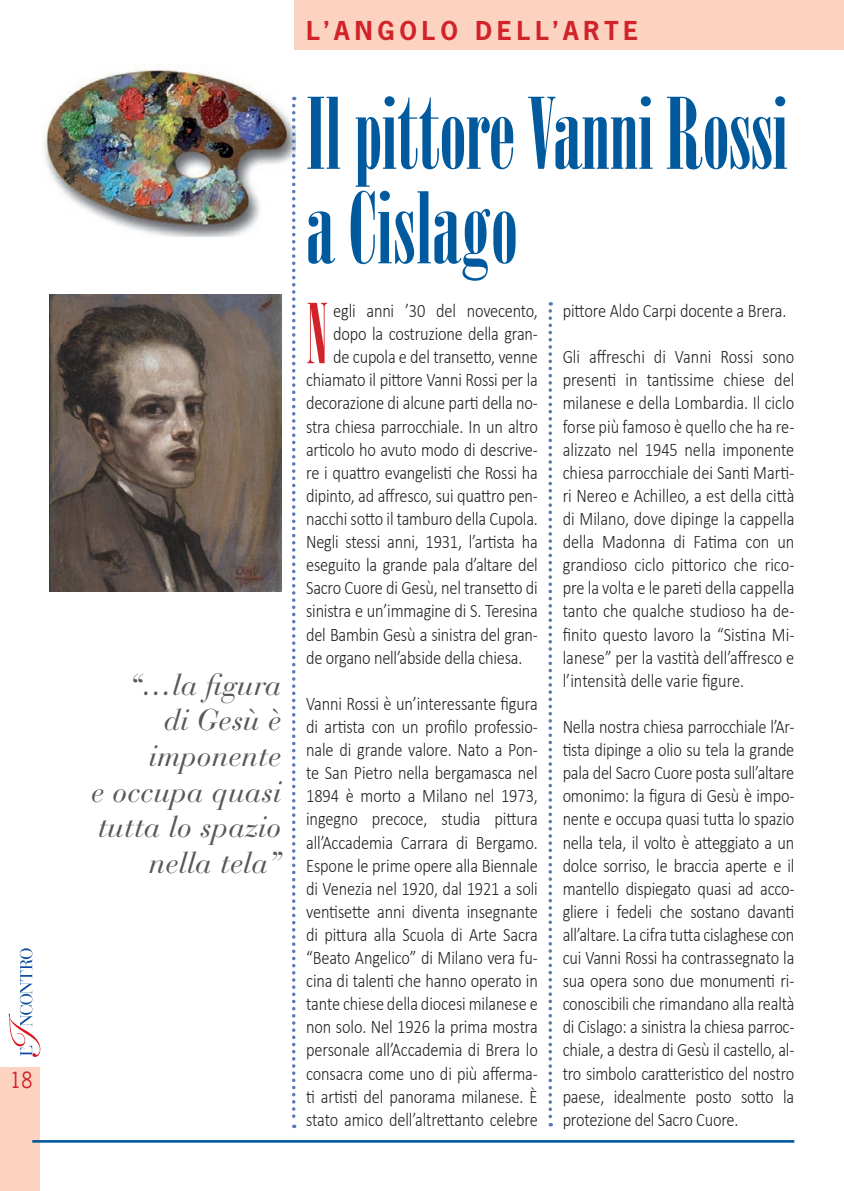
<style>
.page{position:relative;width:844px;height:1191px;background:#fff}
.page>*{position:absolute;margin:0;border:0;box-sizing:border-box;transform-origin:0 0}
.t1{font:98px/94.5px "Onyx MT Std";letter-spacing:-.005em;color:#015a9d}
.t2{font:82.08px "Onyx MT Std";color:#d1232a;scale:.85 1}
.t3{font:italic 29.75px/35.7px "Bauer Bodoni Std";color:#57585a;text-align:right}
.t4{font:700 24.5px "News Gothic Std";letter-spacing:.2em;color:#d1232a}
.t5{font:21px "News Gothic Std";color:#d1232a;scale:.9 1}
.t6{font:300 19.25px/23.1px "Calibri";letter-spacing:-.015em;color:#231f20;text-align:justify;scale:.85 1}
</style>
<div class="page">
<svg style="left:9px;top:948px;width:31px;height:109px"></svg>
<svg style="left:548px;top:302px;width:4px;height:824px"></svg>
<img style="left:44px;top:64px;width:251px;height:173px">
<div style="left:0;top:1067px;width:40px;height:124px;background:#fcd2c0"></div>
<svg style="left:292px;top:97px;width:3px;height:1031px"></svg>
<hr style="left:32px;top:1140px;width:762px;height:2px;background:#015a9d">
<div style="left:294px;top:0;width:549px;height:50px;background:#fcd2c0"></div>
<img style="left:49px;top:294px;width:232px;height:298px">
<p class="t5" style="left:10px;top:1067px;width:26px">18</p>
<h3 class="t3" style="left:91px;top:667px;width:192px">“…la figura<br>di Gesù è imponente<br>e occupa quasi tutta lo spazio nella tela”</h3>
<p class="t4" style="left:306px;top:14px;width:333px">L’ANGOLO DELL’ARTE</p>
<h1 class="t1" style="left:306px;top:90px;width:482px">Il pittore Vanni Rossi a Cislago</h1>
<h2 class="t2" style="left:306px;top:287px;width:27px">N</h2>
<p class="t6" style="left:333px;top:298px;width:242px">egli anni ’30 del novecento,</p>
<p class="t6" style="left:333px;top:321px;width:242px">dopo la costruzione della gran-</p>
<p class="t6" style="left:333px;top:344px;width:242px">de cupola e del transetto, venne</p>
<p class="t6" style="left:306px;top:367px;width:274px">chiamato il pittore Vanni Rossi per la</p>
<p class="t6" style="left:306px;top:390px;width:274px">decorazione di alcune parti della no-</p>
<p class="t6" style="left:306px;top:414px;width:274px">stra chiesa parrocchiale. In un altro</p>
<p class="t6" style="left:306px;top:437px;width:274px">articolo ho avuto modo di descrive-</p>
<p class="t6" style="left:306px;top:460px;width:274px">re i quattro evangelisti che Rossi ha</p>
<p class="t6" style="left:306px;top:483px;width:274px">dipinto, ad affresco, sui quattro pen-</p>
<p class="t6" style="left:306px;top:506px;width:274px">nacchi sotto il tamburo della Cupola.</p>
<p class="t6" style="left:306px;top:529px;width:274px">Negli stessi anni, 1931, l’artista ha</p>
<p class="t6" style="left:306px;top:552px;width:274px">eseguito la grande pala d’altare del</p>
<p class="t6" style="left:306px;top:575px;width:274px">Sacro Cuore di Gesù, nel transetto di</p>
<p class="t6" style="left:306px;top:598px;width:274px">sinistra e un’immagine di S. Teresina</p>
<p class="t6" style="left:306px;top:621px;width:274px">del Bambin Gesù a sinistra del gran-</p>
<p class="t6" style="left:306px;top:645px;width:256px">de organo nell’abside della chiesa.</p>
<p class="t6" style="left:306px;top:691px;width:274px">Vanni Rossi è un’interessante figura di artista con un profilo professio&shy;nale di grande valore. Nato a Pon&shy;te San Pietro nella bergamasca nel 1894 è morto a Milano nel 1973, ingegno precoce, studia pittura all’Accademia Carrara di Bergamo.<br>Espone le prime opere alla Biennale di Venezia nel 1920, dal 1921 a soli ventisette anni diventa insegnante di pittura alla Scuola di Arte Sacra “Beato Angelico” di Milano vera fu&shy;cina di talenti che hanno operato in tante chiese della diocesi milanese e non solo. Nel 1926 la prima mostra personale all’Accademia di Brera lo consacra come uno di più afferma&shy;ti artisti del panorama milanese. È stato amico dell’altrettanto celebre</p>
<p class="t6" style="left:562px;top:298px;width:265px">pittore Aldo Carpi docente a Brera.</p>
<p class="t6" style="left:562px;top:344px;width:274px">Gli affreschi di Vanni Rossi sono presenti in tantissime chiese del milanese e della Lombardia. Il ciclo forse più famoso è quello che ha re&shy;alizzato nel 1945 nella imponente chiesa parrocchiale dei Santi Marti&shy;ri Nereo e Achilleo, a est della città di Milano, dove dipinge la cappella della Madonna di Fatima con un grandioso ciclo pittorico che rico&shy;pre la volta e le pareti della cappella tanto che qualche studioso ha de&shy;finito questo lavoro la “Sistina Mi&shy;lanese” per la vastità dell’affresco e l’intensità delle varie figure.</p>
<p class="t6" style="left:562px;top:714px;width:274px">Nella nostra chiesa parrocchiale l’Ar&shy;tista dipinge a olio su tela la grande pala del Sacro Cuore posta sull’altare omonimo: la figura di Gesù è impo&shy;nente e occupa quasi tutta lo spazio nella tela, il volto è atteggiato a un dolce sorriso, le braccia aperte e il mantello dispiegato quasi ad acco&shy;gliere i fedeli che sostano davanti all’altare. La cifra tutta cislaghese con cui Vanni Rossi ha contrassegnato la sua opera sono due monumenti ri&shy;conoscibili che rimandano alla realtà di Cislago: a sinistra la chiesa parroc&shy;chiale, a destra di Gesù il castello, al&shy;tro simbolo caratteristico del nostro paese, idealmente posto sotto la protezione del Sacro Cuore.</p>
</div>
